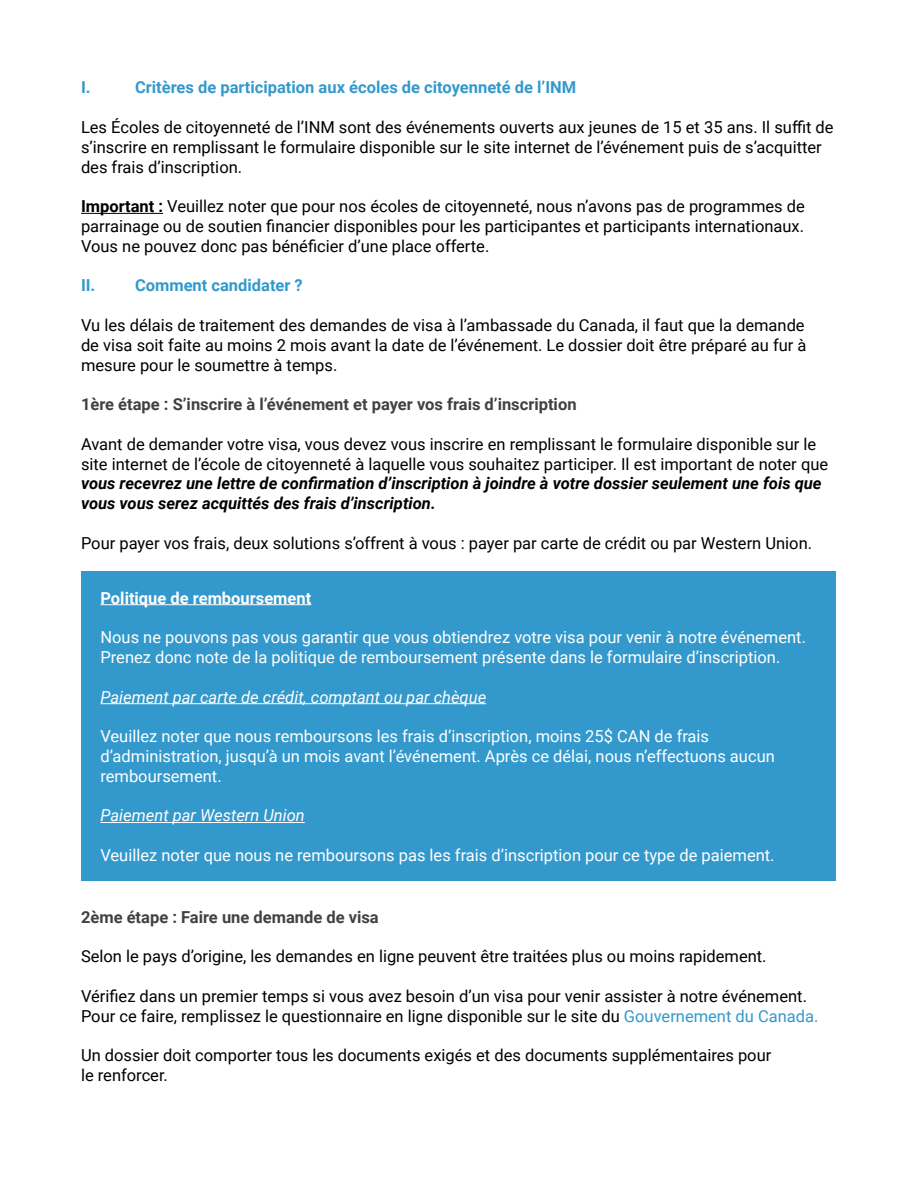
<style>
.page{position:relative;width:918px;height:1188px;background:#fff}
.page>*{position:absolute;margin:0;border:0;box-sizing:border-box;transform-origin:0 0}
.t1{font:16.5px/19.8px "Roboto";color:#000}
.t2{font:16.5px/19.8px "Roboto";color:#fff}
.t3{font:italic 700 16.5px/19.8px "Roboto";color:#000}
.t4{font:700 16.5px "Roboto";color:#414042}
.t5{font:700 16.5px "Roboto";color:#39c}
.t6{font:italic 16.5px "Roboto";color:#fff}
.t7{font:700 16.5px "Roboto";color:#fff}
.s1{font-weight:700}
.s2{color:#39c}
</style>
<div class="page">
<div style="left:82px;top:571px;width:754px;height:310px;background:#39c"></div>
<hr style="left:81px;top:213px;width:82px;height:1px;background:#000">
<hr style="left:100px;top:604px;width:211px;height:1px;background:#fff">
<hr style="left:100px;top:703px;width:386px;height:1px;background:#fff">
<hr style="left:100px;top:822px;width:205px;height:1px;background:#fff">
<p class="t5" style="left:81px;top:76px;width:11px">I.</p>
<p class="t5" style="left:135px;top:76px;width:443px">Critères de participation aux écoles de citoyenneté de l’INM</p>
<p class="t1" style="left:81px;top:117px;width:754px">Les Écoles de citoyenneté de l’INM sont des événements ouverts aux jeunes de 15 et 35 ans. Il suffit de s’inscrire en remplissant le formulaire disponible sur le site internet de l’événement puis de s’acquitter des frais d’inscription.</p>
<p class="t1" style="left:81px;top:196px;width:725px;text-align:justify"><span class="s1">Important :</span> Veuillez noter que pour nos écoles de citoyenneté, nous n’avons pas de programmes de parrainage ou de soutien financier disponibles pour les participantes et participants internationaux.<br>Vous ne pouvez donc pas bénéficier d’une place offerte.</p>
<p class="t5" style="left:81px;top:274px;width:223px">II. Comment candidater ?</p>
<p class="t1" style="left:81px;top:315px;width:727px;text-align:justify">Vu les délais de traitement des demandes de visa à l’ambassade du Canada, il faut que la demande de visa soit faite au moins 2 mois avant la date de l’événement. Le dossier doit être préparé au fur à mesure pour le soumettre à temps.</p>
<p class="t4" style="left:81px;top:393px;width:497px">1ère étape : S’inscrire à l’événement et payer vos frais d’inscription</p>
<p class="t1" style="left:81px;top:433px;width:749px">Avant de demander votre visa, vous devez vous inscrire en remplissant le formulaire disponible sur le site internet de l’école de citoyenneté à laquelle vous souhaitez participer. Il est important de noter que</p>
<p class="t3" style="left:81px;top:473px;width:742px">vous recevrez une lettre de confirmation d’inscription à joindre à votre dossier seulement une fois que vous vous serez acquittés des frais d’inscription.</p>
<p class="t1" style="left:81px;top:532px;width:733px">Pour payer vos frais, deux solutions s’offrent à vous : payer par carte de crédit ou par Western Union.</p>
<p class="t7" style="left:100px;top:586px;width:212px">Politique de remboursement</p>
<p class="t2" style="left:100px;top:627px;width:707px">Nous ne pouvons pas vous garantir que vous obtiendrez votre visa pour venir à notre événement.<br>Prenez donc note de la politique de remboursement présente dans le formulaire d’inscription.</p>
<p class="t6" style="left:100px;top:685px;width:387px">Paiement par carte de crédit, comptant ou par chèque</p>
<p class="t2" style="left:100px;top:726px;width:676px">Veuillez noter que nous remboursons les frais d’inscription, moins 25$ CAN de frais d’administration, jusqu’à un mois avant l’événement. Après ce délai, nous n’effectuons aucun remboursement.</p>
<p class="t6" style="left:100px;top:804px;width:206px">Paiement par Western Union</p>
<p class="t2" style="left:100px;top:845px;width:676px">Veuillez noter que nous ne remboursons pas les frais d’inscription pour ce type de paiement.</p>
<p class="t4" style="left:81px;top:905px;width:299px">2ème étape : Faire une demande de visa</p>
<p class="t1" style="left:81px;top:946px;width:687px">Selon le pays d’origine, les demandes en ligne peuvent être traitées plus ou moins rapidement.</p>
<p class="t1" style="left:81px;top:986px;width:739px">Vérifiez dans un premier temps si vous avez besoin d’un visa pour venir assister à notre événement.<br>Pour ce faire, remplissez le questionnaire en ligne disponible sur le site du <span class="s2">Gouvernement du Canada.</span></p>
<p class="t1" style="left:81px;top:1045px;width:692px">Un dossier doit comporter tous les documents exigés et des documents supplémentaires pour le renforcer.</p>
</div>
